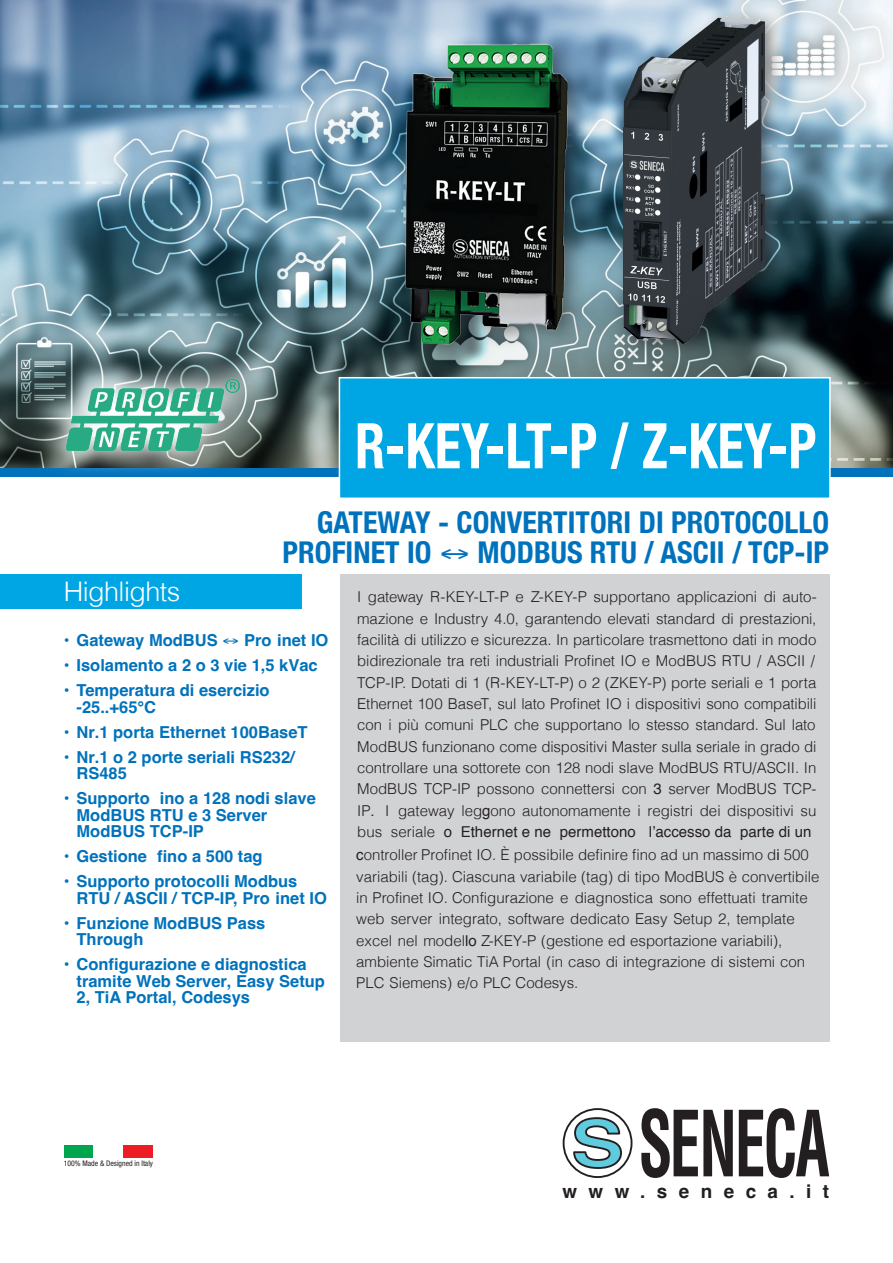
<style>
.page{position:relative;width:893px;height:1263px;background:#fff}
.page>*{position:absolute;margin:0;border:0;box-sizing:border-box;transform-origin:0 0}
.t1{font:700 condensed 63px "Helvetica Neue";letter-spacing:.005em;color:#fff;scale:.86 1}
.t2{font:700 condensed 30px/30px "Helvetica Neue";letter-spacing:.005em;color:#0072bc;text-align:right}
.t3{font:300 27px "Helvetica";letter-spacing:-.02em;color:#fff}
.t4{font:700 18.9px "Helvetica";letter-spacing:.605em;color:#231f20}
.t5{font:700 16.5px/16.5px "Helvetica";color:#0072bc}
.t6{font:300 15px/21.3px "Helvetica";color:#231f20}
.t7{font:condensed 7.65px "Helvetica Neue";color:#231f20}
.s1{font-weight:400}
</style>
<div class="page">
<img style="left:0;top:0;width:893px;height:468px">
<div style="left:0;top:468px;width:893px;height:8px;background:#0072bc"></div>
<div style="left:338px;top:376px;width:493px;height:122px;background:#00a6e4"></div>
<div style="left:0;top:574px;width:302px;height:34px;background:#00a6e4"></div>
<div style="left:340px;top:574px;width:489px;height:468px;background:#d1d2d4"></div>
<svg style="left:641px;top:1108px;width:92px;height:70px"></svg>
<svg style="left:739px;top:1108px;width:90px;height:70px"></svg>
<svg style="left:564px;top:1109px;width:68px;height:68px"></svg>
<div style="left:563px;top:1108px;width:69px;height:70px;border:2px solid #231f20;border-radius:50%"></div>
<svg style="left:572px;top:1116px;width:51px;height:54px"></svg>
<div style="left:613px;top:7px;width:172px;height:356px;background:#231f20;opacity:.5"></div>
<img style="left:623px;top:14px;width:142px;height:330px">
<div style="left:395px;top:33px;width:196px;height:334px;background:#231f20;opacity:.5"></div>
<img style="left:405px;top:43px;width:164px;height:302px">
<div style="left:64px;top:1145px;width:30px;height:12px;background:#00a54f"></div>
<div style="left:123px;top:1145px;width:30px;height:12px;background:#ee1d23"></div>
<svg style="left:40px;top:352px;width:226px;height:125px;background:#4d6f7b"></svg>
<img style="left:64px;top:368px;width:178px;height:94px">
<h1 class="t1" style="left:355px;top:394px;width:538px">R-KEY-LT-P / Z-KEY-P</h1>
<h2 class="t2" style="left:282px;top:505px;width:548px">GATEWAY - CONVERTITORI DI PROTOCOLLO<br>PROFINET IO ↔ MODBUS RTU / ASCII / TCP-IP</h2>
<h3 class="t3" style="left:64px;top:568px;width:118px">Highlights</h3>
<p class="t5" style="left:64px;top:634px;width:266px">• Gateway ModBUS ↔ Pro inet IO</p>
<p class="t5" style="left:64px;top:659px;width:255px">• Isolamento a 2 o 3 vie 1,5 kVac</p>
<p class="t5" style="left:77px;top:684px;width:195px;text-indent:-13px">• Temperatura di esercizio -25..+65°C</p>
<p class="t5" style="left:64px;top:725px;width:245px">• Nr.1 porta Ethernet 100BaseT</p>
<p class="t5" style="left:77px;top:750px;width:220px;text-indent:-13px">• Nr.1 o 2 porte seriali RS232/<br>RS485</p>
<p class="t5" style="left:77px;top:792px;width:241px;text-indent:-13px">• Supporto ino a 128 nodi slave<br>ModBUS RTU e 3 Server<br>ModBUS TCP-IP</p>
<p class="t5" style="left:64px;top:850px;width:200px">• Gestione fino a 500 tag</p>
<p class="t5" style="left:77px;top:875px;width:252px;text-indent:-13px">• Supporto protocolli Modbus<br>RTU / ASCII / TCP-IP, Pro inet IO</p>
<p class="t5" style="left:77px;top:916px;width:190px;text-indent:-13px">• Funzione ModBUS Pass<br>Through</p>
<p class="t5" style="left:77px;top:958px;width:250px;text-indent:-13px">• Configurazione e diagnostica tramite Web Server, Easy Setup<br>2, TiA Portal, Codesys</p>
<p class="t6" style="left:357px;top:585px;width:461px">I gateway R-KEY-LT-P e Z-KEY-P supportano applicazioni di auto&shy;mazione e Industry 4.0, garantendo elevati standard di prestazioni, facilità di utilizzo e sicurezza. In particolare trasmettono dati in modo bidirezionale tra reti industriali Profinet IO e ModBUS RTU / ASCII / TCP-IP. Dotati di 1 (R-KEY-LT-P) o 2 (ZKEY-P) porte seriali e 1 porta Ethernet 100 BaseT, sul lato Profinet IO i dispositivi sono compatibili con i più comuni PLC che supportano lo stesso standard. Sul lato ModBUS funzionano come dispositivi Master sulla seriale in grado di controllare una sottorete con 128 nodi slave ModBUS RTU/ASCII. In ModBUS TCP-IP possono connettersi con <span class="s1">3</span> server ModBUS TCP-IP<span class="s1">.</span> I gateway leg<span class="s1">g</span>ono autonomamente i registri dei dispositivi su bus seriale <span class="s1">o Ethernet e ne permettono l’accesso da parte di un</span></p>
<p class="t6" style="left:356px;top:843px;width:465px"><span class="s1">c</span>ontroller Profinet IO. È possibile definire fino ad un massimo d<span class="s1">i</span> 500 variabili (tag). Ciascuna variabile (tag) di tipo ModBUS è convertibile in Profinet IO. Configurazione e diagnostica sono effettuati tramite web server integrato, software dedicato Easy Setup 2, template excel nel model<span class="s1">lo</span> Z-KEY-P (gestione ed esportazione variabili), ambiente Simatic TiA Portal (in caso di integrazione di sistemi con PLC Siemens) e/o PLC Codesys.</p>
<p class="t7" style="left:64px;top:1159px;width:91px">100% Made &amp; Designed in Italy</p>
<p class="t4" style="left:562px;top:1180px;width:268px">www.seneca.it</p>
</div>
